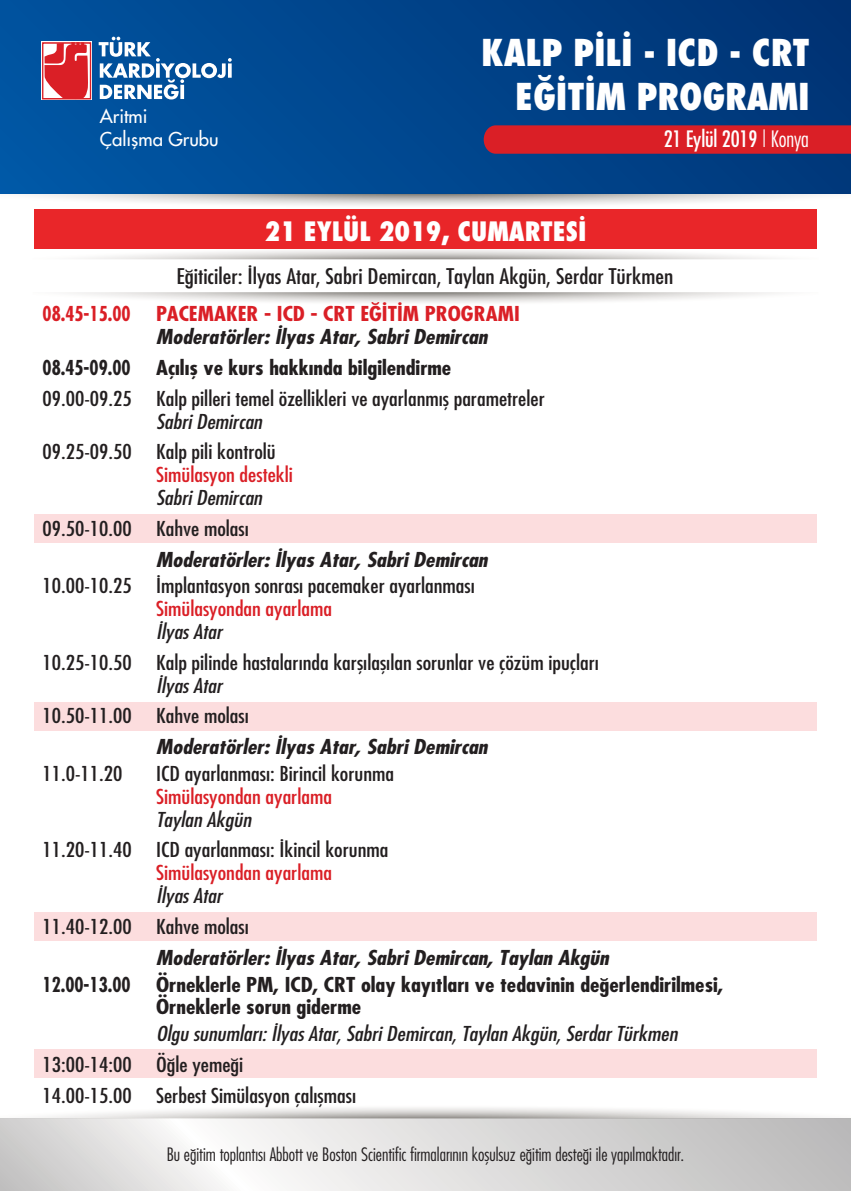
<style>
.page{position:relative;width:851px;height:1191px;background:#fff}
.page>*{position:absolute;margin:0;border:0;box-sizing:border-box;transform-origin:0 0}
.t1{font:36px/44px "Futura Cond Black Tr";letter-spacing:-.005em;color:#fff;text-align:right}
.t2{font:26px "Futura Cond Black Tr";color:#fff}
.t3{font:22px "Futura Cond Nr Tr";letter-spacing:-.005em;color:#fff}
.t4{font:21px "Futura Cond Nr Tr";color:#231f20;scale:1.13 1}
.t5{font:20px/30.8px "Futura Cond Nr Tr";color:#231f20;scale:1.13 1}
.t6{font:20px "Futura Cond Bold Ita Tr";color:#231f20;scale:1.13 1}
.t7{font:20px "Futura Cond Ita Tr";color:#231f20;scale:1.13 1}
.t8{font:20px/22.8px "Futura Cond Bold Tr";color:#231f20;scale:1.13 1}
.t9{font:20px "Futura Cond Nr Tr";color:#da1f26;scale:1.13 1}
.t10{font:20px "Futura Cond Bold Tr";color:#da1f26;scale:1.13 1}
.t11{font:20px "Futura Cond Bold Tr";color:#231f20;scale:.93 1}
.t12{font:20px "Futura Cond Bold Tr";color:#da1f26;scale:.93 1}
.t13{font:18.6px/22.2px "Futura Normal Tr";color:#fff}
.t14{font:18px "Futura Cond Light Tr";color:#231f20}
.s1{font-family:"Futura Cond Light Tr"}
</style>
<div class="page">
<svg style="left:0;top:1118px;width:850px;height:73px"></svg>
<svg style="left:39px;top:1107px;width:778px;height:11px"></svg>
<div style="left:0;top:0;width:850px;height:194px;background:linear-gradient(to right,#0056a3,#003476)"></div>
<svg style="left:41px;top:41px;width:51px;height:59px"></svg>
<div style="left:42px;top:42px;width:49px;height:57px;background:#fff;border:1px solid #da1f26"></div>
<svg style="left:44px;top:42px;width:44px;height:58px;background:#e14c51"></svg>
<svg style="left:483px;top:125px;width:367px;height:29px;background:#d31f28"></svg>
<svg style="left:22px;top:194px;width:804px;height:25px"></svg>
<svg style="left:99px;top:37px;width:133px;height:62px"></svg>
<svg style="left:74px;top:292px;width:700px;height:11px"></svg>
<svg style="left:84px;top:237px;width:733px;height:22px"></svg>
<div style="left:34px;top:209px;width:782px;height:40px;background:#e92629"></div>
<div style="left:34px;top:1049px;width:782px;height:28px;background:#fcddde"></div>
<div style="left:34px;top:702px;width:782px;height:29px;background:#fcddde"></div>
<div style="left:34px;top:912px;width:782px;height:28px;background:#fcddde"></div>
<div style="left:34px;top:514px;width:782px;height:29px;background:#fcddde"></div>
<p class="t13" style="left:100px;top:105px;width:120px">Aritmi<br>Çalışma Grubu</p>
<h1 class="t1" style="left:481px;top:30px;width:330px">KALP PİLİ - ICD - CRT<br>EĞİTİM PROGRAMI</h1>
<h2 class="t2" style="left:264px;top:214px;width:323px">21 EYLÜL 2019, CUMARTESİ</h2>
<p class="t3" style="left:663px;top:125px;width:147px">21 Eylül 2019 <span class="s1">| Konya</span></p>
<p class="t4" style="left:176px;top:263px;width:441px">Eğiticiler: İlyas Atar, Sabri Demircan, Taylan Akgün, Serdar Türkmen</p>
<p class="t12" style="left:43px;top:301px;width:96px">08.45-15.00</p>
<p class="t10" style="left:156px;top:301px;width:323px">PACEMAKER - ICD - CRT EĞİTİM PROGRAMI</p>
<p class="t6" style="left:156px;top:324px;width:295px">Moderatörler: İlyas Atar, Sabri Demircan</p>
<p class="t11" style="left:43px;top:354px;width:96px">08.45-09.00</p>
<p class="t8" style="left:156px;top:356px;width:263px">Açılış ve kurs hakkında bilgilendirme</p>
<p class="t5" style="left:43px;top:382px;width:446px">09.00-09.25 Kalp pilleri temel özellikleri ve ayarlanmış parametreler</p>
<p class="t7" style="left:156px;top:408px;width:95px">Sabri Demircan</p>
<p class="t5" style="left:43px;top:436px;width:208px">09.25-09.50 Kalp pili kontrolü</p>
<p class="t9" style="left:156px;top:462px;width:122px">Simülasyon destekli</p>
<p class="t7" style="left:156px;top:485px;width:95px">Sabri Demircan</p>
<p class="t5" style="left:43px;top:512px;width:184px">09.50-10.00 Kahve molası</p>
<p class="t6" style="left:156px;top:546px;width:295px">Moderatörler: İlyas Atar, Sabri Demircan</p>
<p class="t5" style="left:43px;top:570px;width:384px">10.00-10.25 İmplantasyon sonrası pacemaker ayarlanması</p>
<p class="t9" style="left:156px;top:596px;width:157px">Simülasyondan ayarlama</p>
<p class="t7" style="left:156px;top:619px;width:60px">İlyas Atar</p>
<p class="t5" style="left:43px;top:646px;width:494px">10.25-10.50 Kalp pilinde hastalarında karşılaşılan sorunlar ve çözüm ipuçları</p>
<p class="t7" style="left:156px;top:672px;width:60px">İlyas Atar</p>
<p class="t5" style="left:43px;top:700px;width:184px">10.50-11.00 Kahve molası</p>
<p class="t6" style="left:156px;top:734px;width:295px">Moderatörler: İlyas Atar, Sabri Demircan</p>
<p class="t5" style="left:43px;top:758px;width:72px">11.0-11.20</p>
<p class="t5" style="left:156px;top:758px;width:212px">ICD ayarlanması: Birincil korunma</p>
<p class="t9" style="left:156px;top:784px;width:157px">Simülasyondan ayarlama</p>
<p class="t7" style="left:156px;top:806px;width:86px">Taylan Akgün</p>
<p class="t5" style="left:43px;top:834px;width:307px">11.20-11.40 ICD ayarlanması: İkincil korunma</p>
<p class="t9" style="left:156px;top:860px;width:157px">Simülasyondan ayarlama</p>
<p class="t7" style="left:156px;top:883px;width:60px">İlyas Atar</p>
<p class="t5" style="left:43px;top:910px;width:184px">11.40-12.00 Kahve molası</p>
<p class="t6" style="left:156px;top:944px;width:402px">Moderatörler: İlyas Atar, Sabri Demircan, Taylan Akgün</p>
<p class="t11" style="left:43px;top:971px;width:96px">12.00-13.00</p>
<p class="t8" style="left:156px;top:972px;width:503px">Örneklerle PM, ICD, CRT olay kayıtları ve tedavinin değerlendirilmesi,<br>Örneklerle sorun giderme</p>
<p class="t7" style="left:156px;top:1021px;width:463px">Olgu sunumları: İlyas Atar, Sabri Demircan, Taylan Akgün, Serdar Türkmen</p>
<p class="t5" style="left:43px;top:1048px;width:279px">13:00-14:00 Öğle yemeği<br>14.00-15.00 Serbest Simülasyon çalışması</p>
<p class="t14" style="left:167px;top:1142px;width:519px">Bu eğitim toplantısı Abbott ve Boston Scientific firmalarının koşulsuz eğitim desteği ile yapılmaktadır.</p>
</div>
